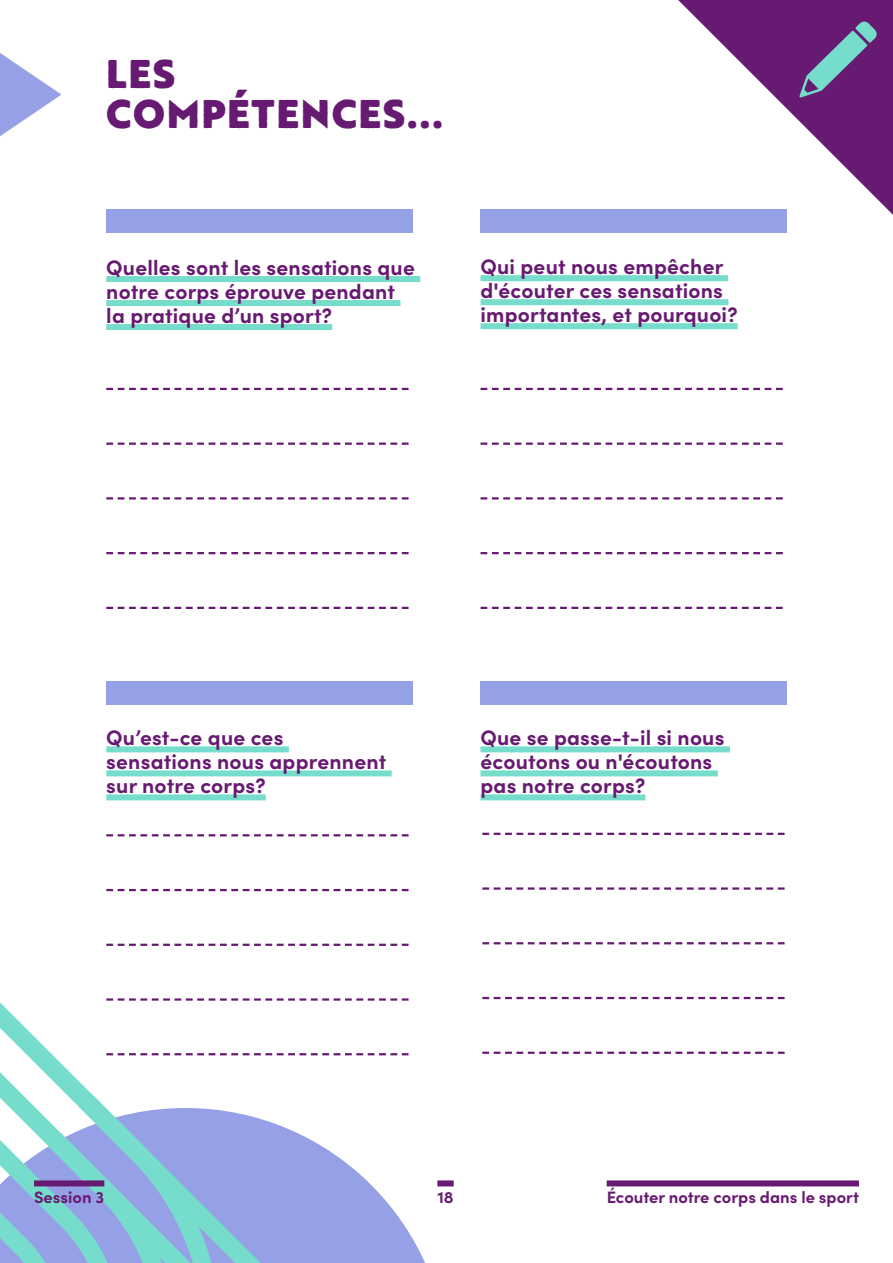
<style>
.page{position:relative;width:893px;height:1263px;background:#fff}
.page>*{position:absolute;margin:0;border:0;box-sizing:border-box;transform-origin:0 0}
.t1{font:900 39px/40.5px "Brother 1816 Printed";letter-spacing:.04em;color:#671a71}
.t2{font:700 21px/24px "Sofia Pro";letter-spacing:.01em;color:#671a71}
.t3{font:700 16.5px "Sofia Pro";color:#671a71}
</style>
<div class="page">
<svg style="left:0;top:53px;width:62px;height:83px"></svg>
<svg style="left:678px;top:0;width:215px;height:215px"></svg>
<svg style="left:799px;top:21px;width:78px;height:77px;background:#6b528b"></svg>
<div style="left:106px;top:210px;width:306px;height:23px;background:#96a0e6"></div>
<div style="left:106px;top:681px;width:306px;height:23px;background:#96a0e6"></div>
<div style="left:480px;top:210px;width:307px;height:23px;background:#96a0e6"></div>
<div style="left:480px;top:681px;width:307px;height:23px;background:#96a0e6"></div>
<div style="left:106px;top:276px;width:314px;height:6px;background:#76dccc"></div>
<div style="left:106px;top:300px;width:294px;height:6px;background:#76dccc"></div>
<div style="left:106px;top:324px;width:226px;height:6px;background:#76dccc"></div>
<div style="left:106px;top:746px;width:183px;height:6px;background:#76dccc"></div>
<div style="left:106px;top:770px;width:286px;height:6px;background:#76dccc"></div>
<div style="left:480px;top:275px;width:248px;height:6px;background:#76dccc"></div>
<div style="left:480px;top:299px;width:248px;height:6px;background:#76dccc"></div>
<div style="left:480px;top:323px;width:258px;height:6px;background:#76dccc"></div>
<div style="left:480px;top:746px;width:250px;height:6px;background:#76dccc"></div>
<div style="left:480px;top:770px;width:238px;height:6px;background:#76dccc"></div>
<div style="left:480px;top:794px;width:165px;height:6px;background:#76dccc"></div>
<svg style="left:0;top:774px;width:597px;height:489px"></svg>
<svg style="left:106px;top:442px;width:303px;height:3px"></svg>
<svg style="left:106px;top:388px;width:303px;height:2px"></svg>
<svg style="left:106px;top:497px;width:303px;height:2px"></svg>
<svg style="left:106px;top:552px;width:303px;height:2px"></svg>
<svg style="left:106px;top:607px;width:303px;height:2px"></svg>
<svg style="left:106px;top:889px;width:303px;height:2px"></svg>
<svg style="left:106px;top:834px;width:303px;height:2px"></svg>
<svg style="left:106px;top:944px;width:303px;height:2px"></svg>
<svg style="left:106px;top:998px;width:303px;height:3px"></svg>
<svg style="left:106px;top:1053px;width:303px;height:2px"></svg>
<svg style="left:482px;top:887px;width:303px;height:3px"></svg>
<svg style="left:482px;top:833px;width:303px;height:2px"></svg>
<svg style="left:482px;top:942px;width:303px;height:2px"></svg>
<svg style="left:482px;top:997px;width:303px;height:2px"></svg>
<svg style="left:482px;top:1052px;width:303px;height:2px"></svg>
<svg style="left:480px;top:442px;width:303px;height:3px"></svg>
<svg style="left:480px;top:388px;width:303px;height:2px"></svg>
<svg style="left:480px;top:497px;width:303px;height:2px"></svg>
<svg style="left:480px;top:552px;width:303px;height:2px"></svg>
<svg style="left:480px;top:607px;width:303px;height:2px"></svg>
<div style="left:34px;top:1180px;width:70px;height:6px;background:#671a71"></div>
<div style="left:607px;top:1180px;width:252px;height:6px;background:#671a71"></div>
<div style="left:437px;top:1180px;width:17px;height:6px;background:#671a71"></div>
<h1 class="t1" style="left:106px;top:52px;width:338px">LES<br>COMPÉTENCES...</h1>
<p class="t2" style="left:106px;top:253px;width:310px">Quelles sont les sensations que notre corps éprouve pendant la pratique d’un sport?</p>
<p class="t2" style="left:480px;top:253px;width:259px">Qui peut nous empêcher d'écouter ces sensations importantes, et pourquoi?</p>
<p class="t2" style="left:106px;top:724px;width:281px">Qu’est-ce que ces sensations nous apprennent sur notre corps?</p>
<p class="t2" style="left:480px;top:724px;width:245px">Que se passe-t-il si nous écoutons ou n'écoutons pas notre corps?</p>
<p class="t3" style="left:34px;top:1185px;width:72px">Session 3</p>
<p class="t3" style="left:437px;top:1185px;width:18px">18</p>
<p class="t3" style="left:607px;top:1185px;width:254px">Écouter notre corps dans le sport</p>
</div>
